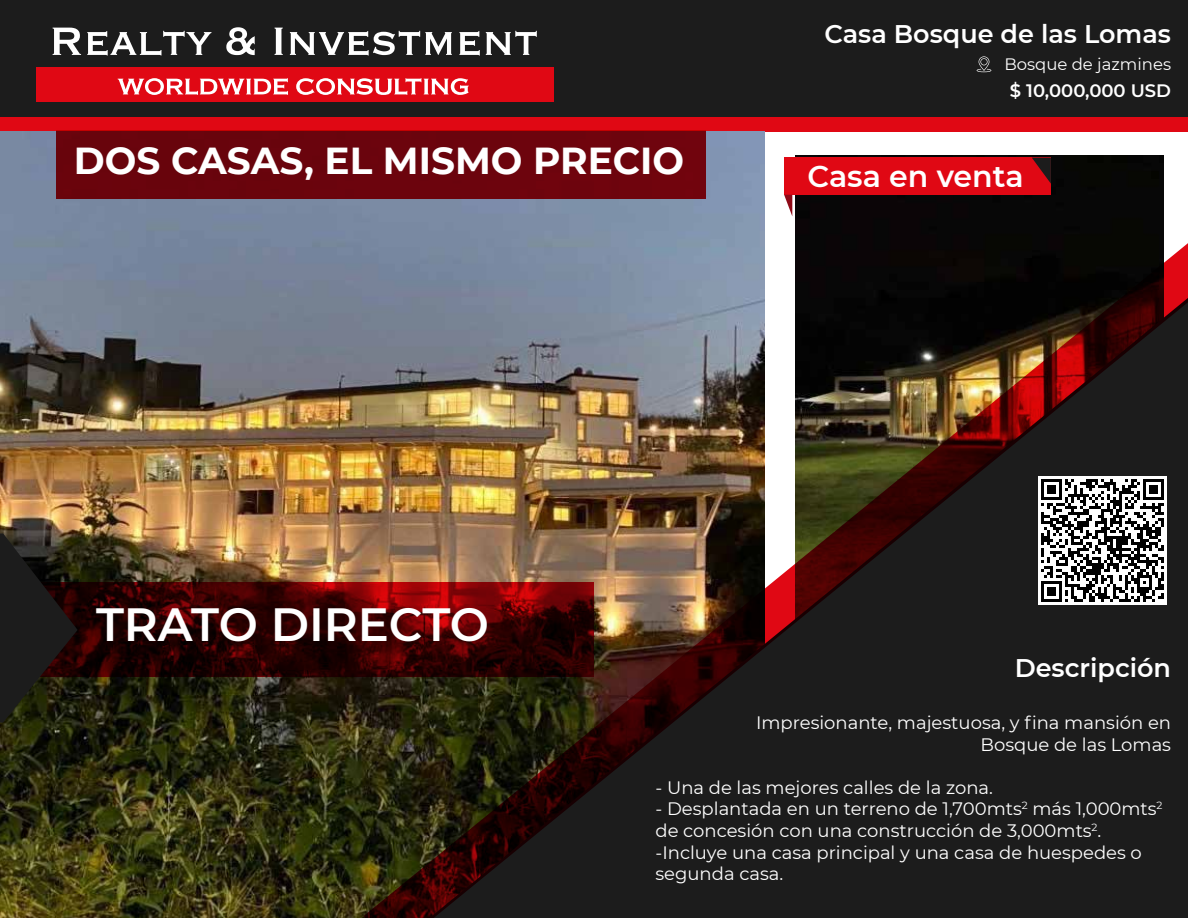
<style>
.page{position:relative;width:1188px;height:918px;background:#fff}
.page>*{position:absolute;margin:0;border:0;box-sizing:border-box;transform-origin:0 0}
.t1{font:600 46.5px "Montserrat";color:#fff}
.t2{font:700 37.5px "Montserrat";color:#fff}
.t3{font:600 30px "Montserrat";color:#fff}
.t4{font:600 25.5px "Montserrat";color:#fff}
.t5{font:18px/21.6px "Montserrat";color:#fff;text-align:right}
.t6{font:600 18px "Montserrat";color:#fff}
.t7{font:16.5px "Montserrat";color:#fff}
</style>
<div class="page">
<div style="left:0;top:0;width:1188px;height:117px;background:#1c1c1c"></div>
<div style="left:0;top:117px;width:1188px;height:14px;background:#e00814"></div>
<div style="left:36px;top:67px;width:518px;height:35px;background:#e00814"></div>
<svg style="left:118px;top:78px;width:170px;height:17px"></svg>
<svg style="left:296px;top:78px;width:173px;height:17px"></svg>
<svg style="left:53px;top:28px;width:28px;height:27px"></svg>
<svg style="left:87px;top:31px;width:124px;height:25px"></svg>
<svg style="left:226px;top:27px;width:29px;height:28px"></svg>
<svg style="left:275px;top:28px;width:8px;height:27px"></svg>
<svg style="left:290px;top:31px;width:162px;height:25px"></svg>
<svg style="left:459px;top:31px;width:21px;height:25px"></svg>
<svg style="left:486px;top:31px;width:51px;height:24px"></svg>
<img style="left:0;top:131px;width:765px;height:787px">
<div style="left:796px;top:156px;width:367px;height:64px;background:#070707"></div>
<img style="left:364px;top:220px;width:824px;height:698px">
<div style="left:784px;top:158px;width:267px;height:37px;background:#e00814"></div>
<svg style="left:1032px;top:158px;width:19px;height:26px"></svg>
<svg style="left:784px;top:195px;width:8px;height:21px"></svg>
<svg style="left:78px;top:583px;width:516px;height:94px;background:#3c0101"></svg>
<svg style="left:0;top:533px;width:78px;height:190px;background:#201c16"></svg>
<div style="left:56px;top:130px;width:650px;height:68px;background:#6a040d"></div>
<svg style="left:977px;top:56px;width:14px;height:16px"></svg>
<div style="left:1038px;top:476px;width:129px;height:129px;background:#fff"></div>
<svg style="left:1041px;top:479px;width:123px;height:123px"></svg>
<h2 class="t2" style="left:74px;top:134px;width:612px">DOS CASAS, EL MISMO PRECIO</h2>
<h3 class="t4" style="left:824px;top:16px;width:348px">Casa Bosque de las Lomas</h3>
<p class="t7" style="left:1004px;top:53px;width:168px">Bosque de jazmines</p>
<p class="t6" style="left:1010px;top:78px;width:163px">$ 10,000,000 USD</p>
<h3 class="t3" style="left:807px;top:155px;width:218px">Casa en venta</h3>
<h1 class="t1" style="left:96px;top:591px;width:395px">TRATO DIRECTO</h1>
<h3 class="t4" style="left:1015px;top:650px;width:158px">Descripción</h3>
<p class="t5" style="left:756px;top:711px;width:417px">Impresionante, majestuosa, y fina mansión en<br>Bosque de las Lomas</p>
<p class="t5" style="left:656px;top:776px;width:339px">- Una de las mejores calles de la zona.</p>
<p class="t5" style="left:655px;top:798px;width:509px;text-align:left">- Desplantada en un terreno de 1,700mts<sup>2</sup> más 1,000mts<sup>2 </sup>de concesión con una construcción de 3,000mts<sup>2</sup>. -Incluye una casa principal y una casa de huespedes o segunda casa.</p>
</div>
